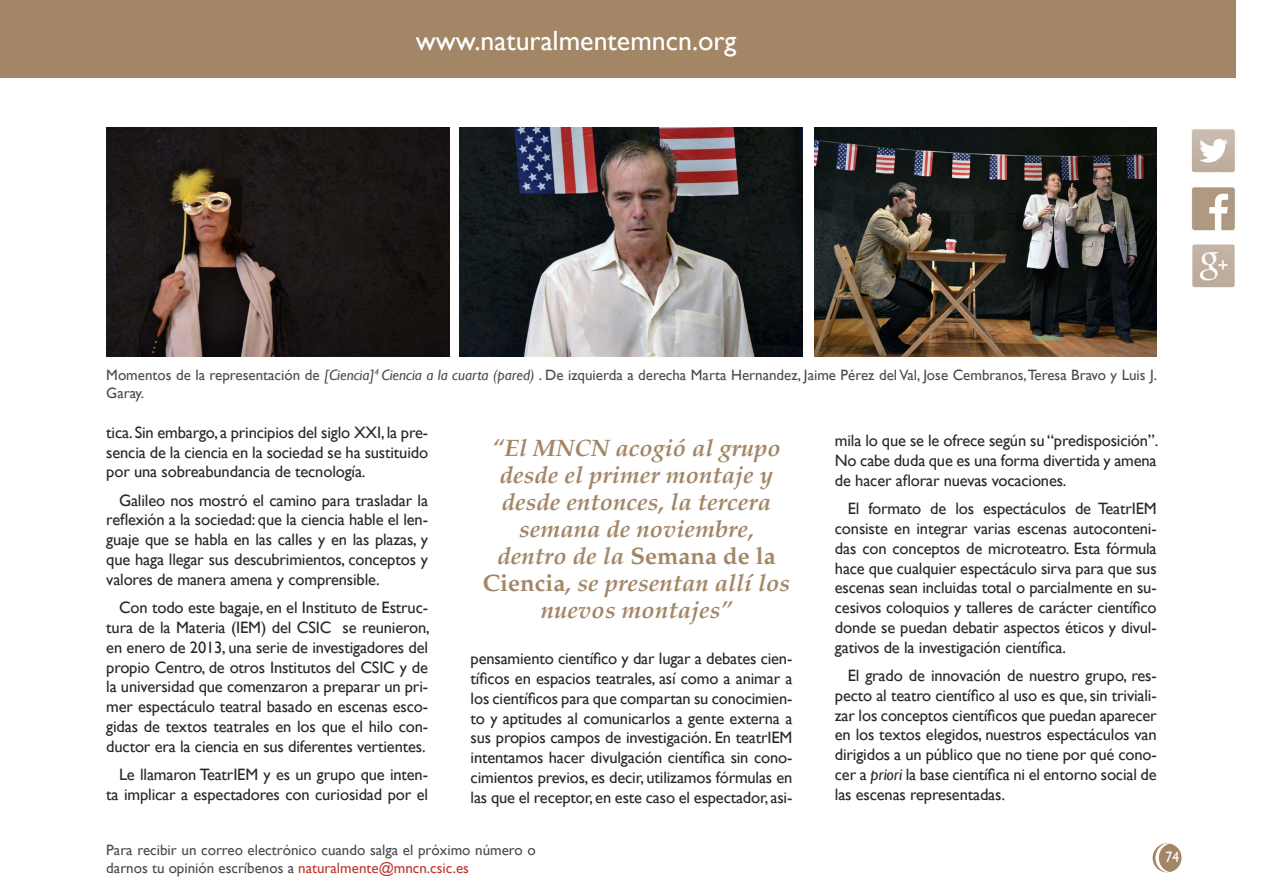
<style>
.page{position:relative;width:1263px;height:893px;background:#fff}
.page>*{position:absolute;margin:0;border:0;box-sizing:border-box;transform-origin:0 0}
.t1{font:27.9px "Gill Sans";color:#fff}
.t2{font:italic 700 24px/27px "Palatino";color:#a28666;text-align:center}
.t3{font:16.5px/19.8px "Gill Sans";letter-spacing:-.01em;color:#282829;text-align:justify}
.t4{font:15px/18px "Gill Sans";color:#4b4b4d}
.t5{font:15px "Gill Sans";color:#fff;scale:.9 1}
.s1{font-style:italic}
.s2{font-style:normal}
.s3{color:#bd392b}
</style>
<div class="page">
<div style="left:1153px;top:844px;width:28px;height:28px;background:#a28666;border-radius:50%"></div>
<div style="left:1152px;top:843px;width:29px;height:29px;border:2px solid #a28666;border-radius:50%"></div>
<svg style="left:1155px;top:843px;width:15px;height:29px"></svg>
<img style="left:1191px;top:187px;width:44px;height:43px">
<img style="left:1191px;top:129px;width:44px;height:44px">
<img style="left:1192px;top:244px;width:43px;height:44px">
<div style="left:0;top:0;width:1235px;height:77px;background:#a28666"></div>
<img style="left:106px;top:128px;width:343px;height:228px">
<img style="left:459px;top:127px;width:344px;height:229px">
<img style="left:814px;top:127px;width:343px;height:229px">
<h1 class="t1" style="left:416px;top:24px;width:322px">www.naturalmentemncn.org</h1>
<p class="t4" style="left:106px;top:366px;width:1052px">Momentos de la representación de <span class="s1">[Ciencia]</span><sup>4</sup> <span class="s1">Ciencia a la cuarta (pared)</span> . De izquierda a derecha Marta Hernandez, Jaime Pérez del Val, Jose Cembranos, Teresa Bravo y Luis J.<br>Garay.</p>
<h2 class="t2" style="left:483px;top:434px;width:309px">“El MNCN acogió al grupo desde el primer montaje y desde entonces, la tercera semana de noviembre, dentro de la <span class="s2">Semana de la<br>Ciencia</span>, se presentan allí los nuevos montajes”</h2>
<p class="t3" style="left:106px;top:423px;width:323px">tica. Sin embargo, a principios del siglo XXI, la pre&shy;sencia de la ciencia en la sociedad se ha sustituido por una sobreabundancia de tecnología.</p>
<p class="t3" style="left:106px;top:490px;width:323px;text-indent:13px">Galileo nos mostró el camino para trasladar la reflexión a la sociedad: que la ciencia hable el len&shy;guaje que se habla en las calles y en las plazas, y que haga llegar sus descubrimientos, conceptos y valores de manera amena y comprensible.</p>
<p class="t3" style="left:106px;top:598px;width:325px;text-indent:13px">Con todo este bagaje, en el Instituto de Estruc&shy;tura de la Materia (IEM) del CSIC se reunieron, en enero de 2013, una serie de investigadores del propio Centro, de otros Institutos del CSIC y de la universidad que comenzaron a preparar un pri&shy;mer espectáculo teatral basado en escenas esco&shy;gidas de textos teatrales en los que el hilo con&shy;ductor era la ciencia en sus diferentes vertientes.</p>
<p class="t3" style="left:106px;top:765px;width:323px;text-align:right">Le llamaron TeatrIEM y es un grupo que inten&shy;ta implicar a espectadores con curiosidad por el</p>
<p class="t3" style="left:835px;top:431px;width:325px">mila lo que se le ofrece según su “predisposición”.<br>No cabe duda que es una forma divertida y amena de hacer aflorar nuevas vocaciones.</p>
<p class="t3" style="left:835px;top:499px;width:323px;text-indent:13px">El formato de los espectáculos de TeatrIEM consiste en integrar varias escenas autoconteni&shy;das con conceptos de microteatro. Esta fórmula hace que cualquier espectáculo sirva para que sus escenas sean incluidas total o parcialmente en su&shy;cesivos coloquios y talleres de carácter científico donde se puedan debatir aspectos éticos y divul&shy;gativos de la investigación científica.</p>
<p class="t3" style="left:835px;top:666px;width:323px;text-indent:13px">El grado de innovación de nuestro grupo, res&shy;pecto al teatro científico al uso es que, sin triviali&shy;zar los conceptos científicos que puedan aparecer en los textos elegidos, nuestros espectáculos van dirigidos a un público que no tiene por qué cono&shy;cer a <span class="s1">priori</span> la base científica ni el entorno social de las escenas representadas.</p>
<p class="t3" style="left:471px;top:649px;width:323px">pensamiento científico y dar lugar a debates cien&shy;tíficos en espacios teatrales, así como a animar a los científicos para que compartan su conocimien&shy;to y aptitudes al comunicarlos a gente externa a sus propios campos de investigación. En teatrIEM intentamos hacer divulgación científica sin cono&shy;cimientos previos, es decir, utilizamos fórmulas en las que el receptor, en este caso el espectador, asi-</p>
<p class="t4" style="left:106px;top:842px;width:431px">Para recibir un correo electrónico cuando salga el próximo número o darnos tu opinión escríbenos a <span class="s3">naturalmente@mncn.csic.es</span></p>
<p class="t5" style="left:1165px;top:849px;width:16px">74</p>
</div>
